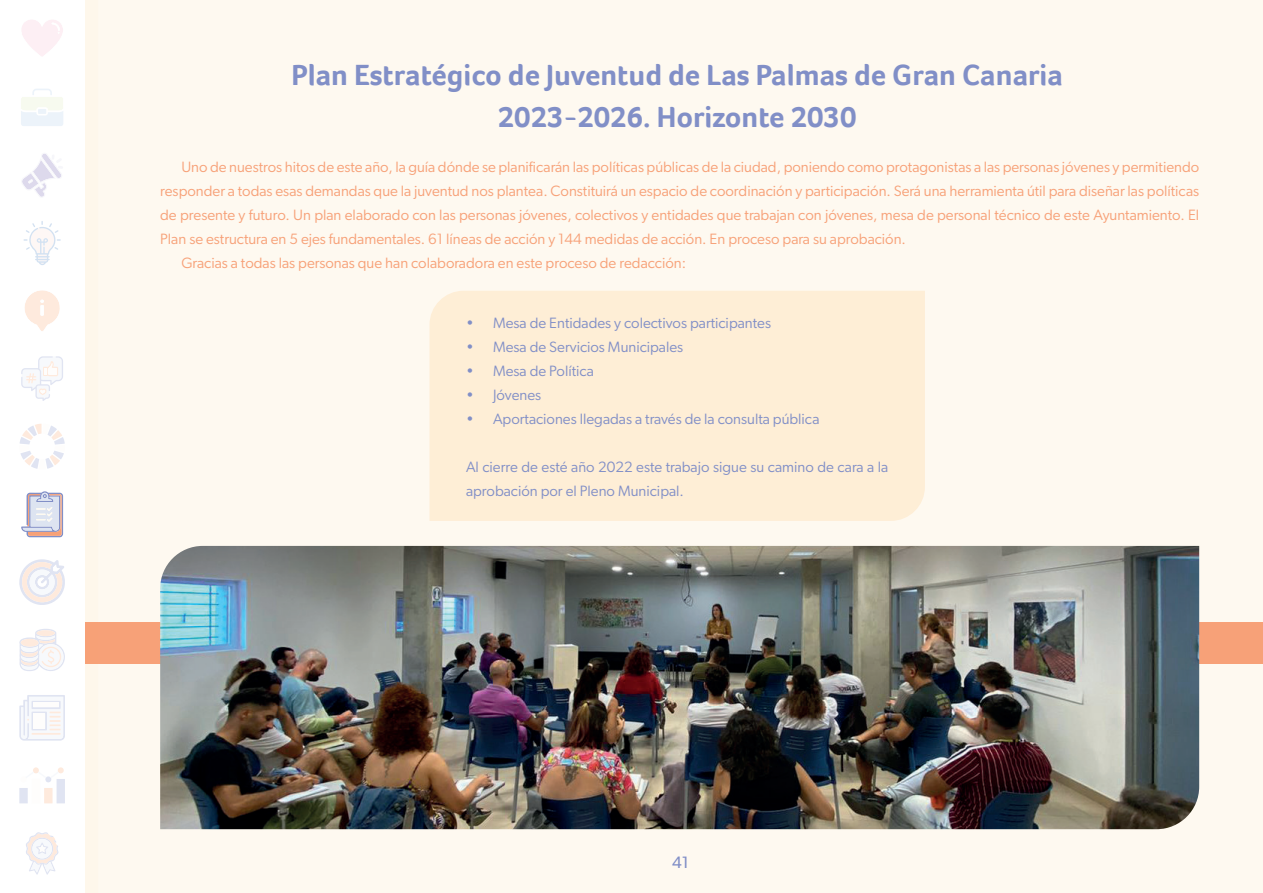
<style>
.page{position:relative;width:1263px;height:893px;background:#fef9f0}
.page>*{position:absolute;margin:0;border:0;box-sizing:border-box;transform-origin:0 0}
.t1{font:700 30px/42px "Foco";color:#818fc7;text-align:center}
.t2{font:16.5px "Gibson";color:#818fc7}
.t3{font:15px "Gibson";color:#f7a178}
.t4{font:15px/24px "Gibson";color:#818fc7}
</style>
<div class="page">
<div style="left:0;top:622px;width:1263px;height:42px;background:#f7a178"></div>
<img style="left:160px;top:546px;width:1039px;height:283px">
<div style="left:429px;top:291px;width:496px;height:230px;background:#feeed6"></div>
<svg style="left:84px;top:0;width:1px;height:893px"></svg>
<div style="left:84px;top:622px;width:14px;height:42px;background:#f7a177"></div>
<div style="left:0;top:0;width:84px;height:893px;background:#fff"></div>
<svg style="left:22px;top:20px;width:41px;height:36px"></svg>
<svg style="left:21px;top:89px;width:42px;height:37px"></svg>
<svg style="left:22px;top:153px;width:39px;height:44px"></svg>
<svg style="left:24px;top:221px;width:37px;height:44px"></svg>
<svg style="left:25px;top:290px;width:35px;height:41px"></svg>
<svg style="left:21px;top:356px;width:42px;height:45px"></svg>
<svg style="left:19px;top:424px;width:46px;height:45px"></svg>
<svg style="left:21px;top:491px;width:42px;height:46px"></svg>
<svg style="left:19px;top:559px;width:46px;height:46px"></svg>
<svg style="left:19px;top:629px;width:46px;height:42px"></svg>
<svg style="left:19px;top:695px;width:46px;height:46px"></svg>
<hr style="left:33px;top:703px;width:26px;height:4px;background:#fefdfc">
<div style="left:33px;top:713px;width:12px;height:16px;background:#fefdfc"></div>
<svg style="left:19px;top:767px;width:46px;height:36px"></svg>
<svg style="left:26px;top:832px;width:33px;height:43px"></svg>
<h1 class="t1" style="left:291px;top:54px;width:773px">Plan Estratégico de Juventud de Las Palmas de Gran Canaria<br>2023-2026. Horizonte 2030</h1>
<p class="t3" style="left:181px;top:158px;width:1019px">Uno de nuestros hitos de este año, la guía dónde se planificarán las políticas públicas de la ciudad, poniendo como protagonistas a las personas jóvenes y permitiendo</p>
<p class="t3" style="left:160px;top:182px;width:1040px">responder a todas esas demandas que la juventud nos plantea. Constituirá un espacio de coordinación y participación. Será una herramienta útil para diseñar las políticas</p>
<p class="t3" style="left:160px;top:206px;width:1040px">de presente y futuro. Un plan elaborado con las personas jóvenes, colectivos y entidades que trabajan con jóvenes, mesa de personal técnico de este Ayuntamiento. El</p>
<p class="t3" style="left:160px;top:230px;width:747px">Plan se estructura en 5 ejes fundamentales. 61 líneas de acción y 144 medidas de acción. En proceso para su aprobación.</p>
<p class="t3" style="left:181px;top:254px;width:506px">Gracias a todas las personas que han colaboradora en este proceso de redacción:</p>
<p class="t4" style="left:466px;top:310px;width:307px">• Mesa de Entidades y colectivos participantes</p>
<p class="t4" style="left:466px;top:334px;width:219px">• Mesa de Servicios Municipales</p>
<p class="t4" style="left:466px;top:358px;width:130px">• Mesa de Política</p>
<p class="t4" style="left:466px;top:382px;width:77px">• Jóvenes</p>
<p class="t4" style="left:466px;top:406px;width:355px">• Aportaciones llegadas a través de la consulta pública</p>
<p class="t4" style="left:466px;top:454px;width:424px">Al cierre de esté año 2022 este trabajo sigue su camino de cara a la aprobación por el Pleno Municipal.</p>
<p class="t2" style="left:672px;top:852px;width:18px">41</p>
</div>
